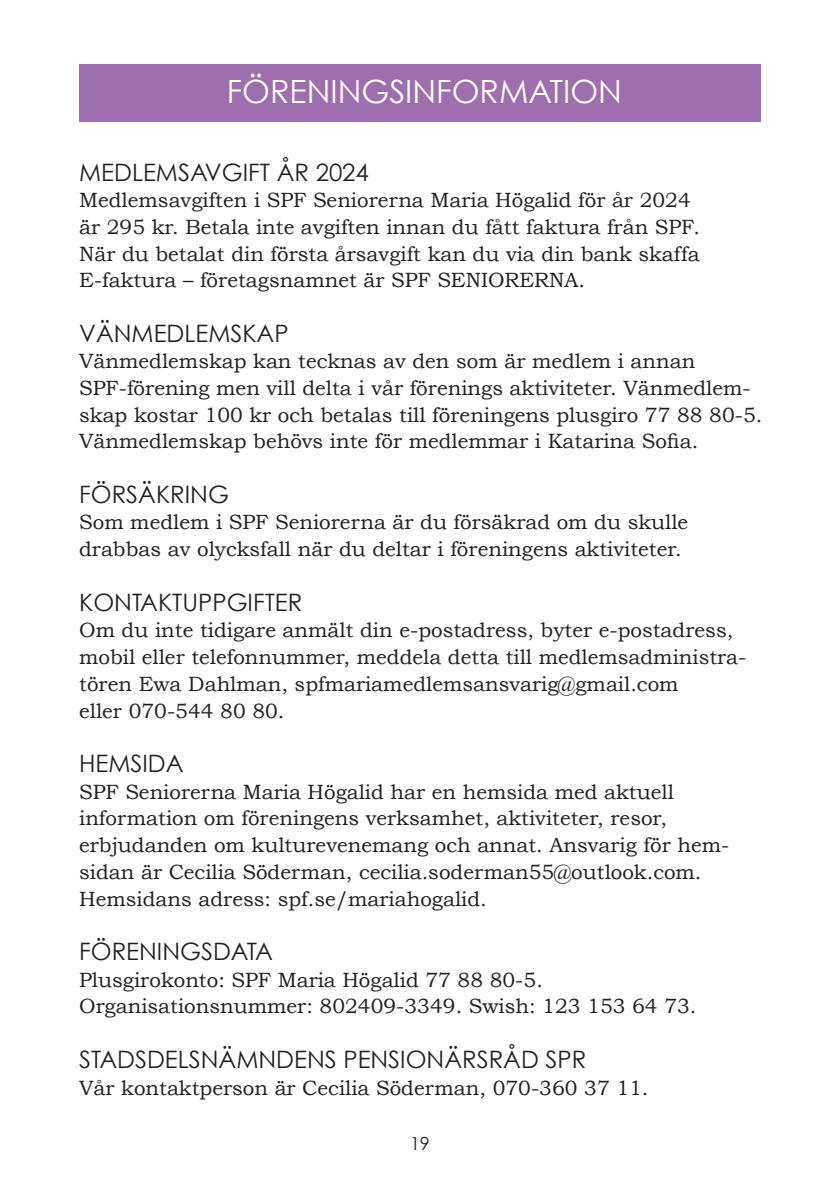
<style>
.page{position:relative;width:840px;height:1191px;background:#fff}
.page>*{position:absolute;margin:0;border:0;box-sizing:border-box;transform-origin:0 0}
.t1{font:32px "Century Gothic";color:#fff}
.t2{font:24px "Century Gothic";color:#231f20}
.t3{font:20.6px/26.6px "Bookman Old Style";color:#231f20}
.t4{font:18px "Century Gothic";color:#231f20}
</style>
<div class="page">
<div style="left:79px;top:64px;width:680px;height:57px;background:#9f6eae"></div>
<h1 class="t1" style="left:227px;top:71px;width:396px">FÖRENINGSINFORMATION</h1>
<p class="t2" style="left:79px;top:157px;width:291px">MEDLEMSAVGIFT ÅR 2024</p>
<p class="t3" style="left:79px;top:187px;width:622px">Medlemsavgiften i SPF Seniorerna Maria Högalid för år 2024 är 295 kr. Betala inte avgiften innan du fått faktura från SPF.<br>När du betalat din första årsavgift kan du via din bank skaffa E-faktura – företagsnamnet är SPF SENIORERNA.</p>
<p class="t2" style="left:79px;top:318px;width:211px">VÄNMEDLEMSKAP</p>
<p class="t3" style="left:79px;top:348px;width:684px">Vänmedlemskap kan tecknas av den som är medlem i annan SPF-förening men vill delta i vår förenings aktiviteter. Vänmedlem&shy;skap kostar 100 kr och betalas till föreningens plusgiro 77 88 80-5.<br>Vänmedlemskap behövs inte för medlemmar i Katarina Sofia.</p>
<p class="t2" style="left:79px;top:479px;width:151px">FÖRSÄKRING</p>
<p class="t3" style="left:79px;top:509px;width:610px">Som medlem i SPF Seniorerna är du försäkrad om du skulle drabbas av olycksfall när du deltar i föreningens aktiviteter.</p>
<p class="t2" style="left:79px;top:586px;width:225px">KONTAKTUPPGIFTER</p>
<p class="t3" style="left:79px;top:616px;width:668px">Om du inte tidigare anmält din e-postadress, byter e-postadress, mobil eller telefonnummer, meddela detta till medlemsadministra&shy;tören Ewa Dahlman, spfmariamedlemsansvarig@gmail.com<br>eller 070-544 80 80.</p>
<p class="t2" style="left:79px;top:748px;width:106px">HEMSIDA</p>
<p class="t3" style="left:79px;top:778px;width:651px">SPF Seniorerna Maria Högalid har en hemsida med aktuell information om föreningens verksamhet, aktiviteter, resor, erbjudanden om kulturevenemang och annat. Ansvarig för hem&shy;sidan är Cecilia Söderman, cecilia.soderman55@outlook.com.<br>Hemsidans adress: spf.se/mariahogalid.</p>
<p class="t2" style="left:79px;top:936px;width:195px">FÖRENINGSDATA</p>
<p class="t3" style="left:79px;top:966px;width:618px">Plusgirokonto: SPF Maria Högalid 77 88 80-5.<br>Organisationsnummer: 802409-3349. Swish: 123 153 64 73.</p>
<p class="t2" style="left:79px;top:1044px;width:508px">STADSDELSNÄMNDENS PENSIONÄRSRÅD SPR</p>
<p class="t3" style="left:79px;top:1074px;width:570px">Vår kontaktperson är Cecilia Söderman, 070-360 37 11.</p>
<p class="t4" style="left:410px;top:1132px;width:21px">19</p>
</div>
